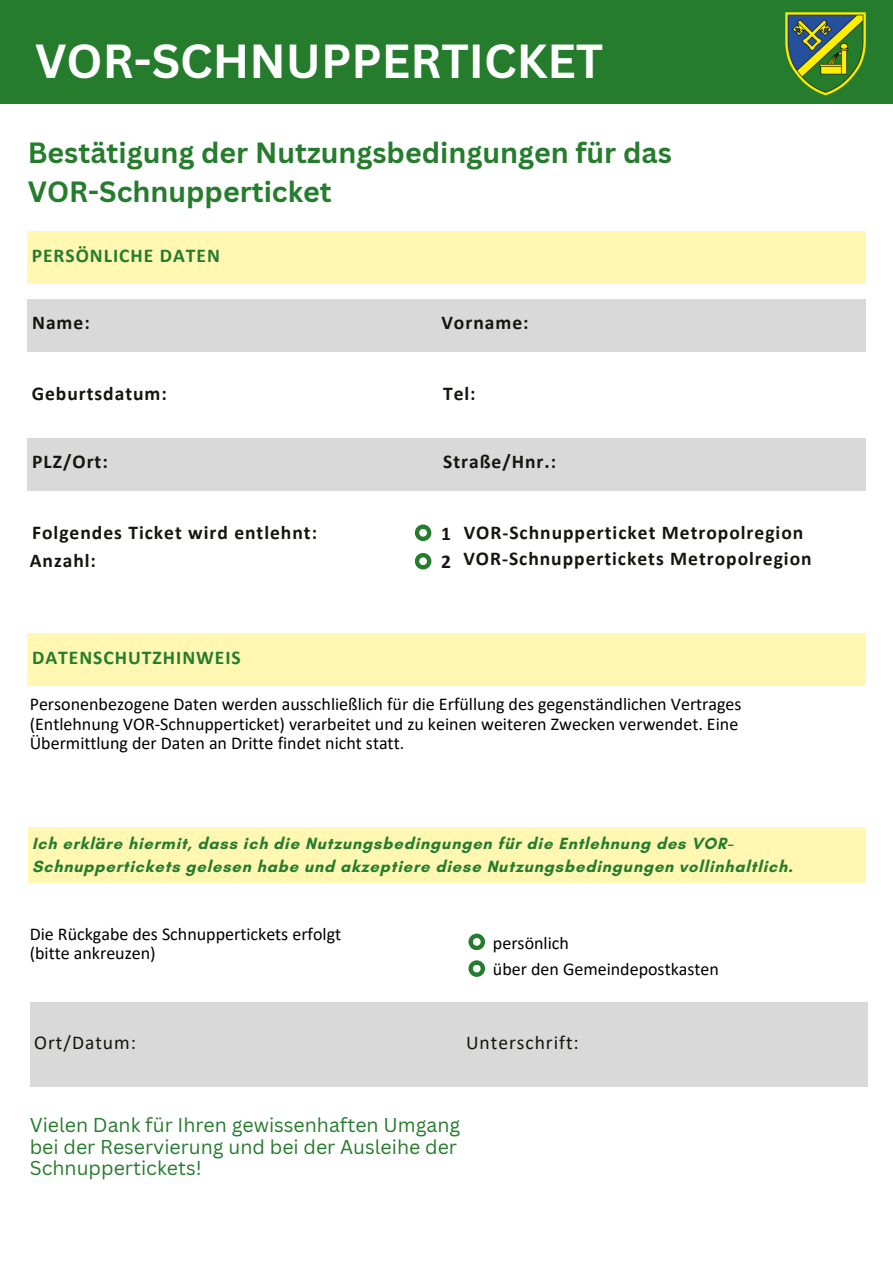
<style>
.page{position:relative;width:893px;height:1264px;background:#fff}
.page>*{position:absolute;margin:0;border:0;box-sizing:border-box;transform-origin:0 0}
.t1{font:700 46.5px "Canva Sans";color:#fff}
.t2{font:700 28.5px/39.3px "Canva Sans";color:#257c2c}
.t3{font:700 19.5px/28.2px "Calibri";letter-spacing:.05em;color:#141410}
.t4{font:19.5px/21.3px "Canva Sans";color:#257c2c}
.t5{font:700 19.5px "Calibri";letter-spacing:.05em;color:#257c2c}
.t6{font:19.5px "Calibri";letter-spacing:.05em;color:#141410}
.t7{font:18px/19.2px "Calibri";color:#000}
.t8{font:700 16.5px/23.7px "Glacial Indifference";letter-spacing:.05em;color:#257c2c}
</style>
<div class="page">
<div style="left:0;top:29px;width:892px;height:75px;background:#257c2c"></div>
<div style="left:0;top:0;width:892px;height:75px;background:#257c2c"></div>
<img style="left:785px;top:13px;width:80px;height:83px">
<div style="left:27px;top:231px;width:838px;height:53px;background:#fff7b2"></div>
<div style="left:28px;top:633px;width:837px;height:53px;background:#fff7b2"></div>
<div style="left:28px;top:827px;width:837px;height:56px;background:#fff7b2"></div>
<div style="left:28px;top:299px;width:837px;height:53px;background:#d9d9d9"></div>
<div style="left:28px;top:438px;width:837px;height:53px;background:#d9d9d9"></div>
<svg style="left:415px;top:524px;width:16px;height:17px"></svg>
<div style="left:419px;top:529px;width:8px;height:7px;background:#fff;border-radius:50%"></div>
<svg style="left:468px;top:933px;width:17px;height:17px"></svg>
<div style="left:473px;top:938px;width:7px;height:7px;background:#fff;border-radius:50%"></div>
<svg style="left:468px;top:960px;width:17px;height:16px"></svg>
<div style="left:473px;top:964px;width:7px;height:8px;background:#fff;border-radius:50%"></div>
<div style="left:30px;top:1002px;width:837px;height:84px;background:#d9d9d9"></div>
<div style="left:415px;top:553px;width:16px;height:16px;background:#257c2c;border-radius:50%"></div>
<div style="left:419px;top:557px;width:8px;height:8px;background:#fff;border-radius:50%"></div>
<h4 class="t1" style="left:35px;top:29px;width:570px">VOR-SCHNUPPERTICKET</h4>
<h4 class="t2" style="left:28px;top:132px;width:645px">Bestätigung der Nutzungsbedingungen für das<br>VOR-Schnupperticket</h4>
<p class="t5" style="left:32px;top:247px;width:190px">PERSÖNLICHE DATEN</p>
<h2 class="t3" style="left:32px;top:310px;width:59px">Name:</h2>
<h2 class="t3" style="left:441px;top:310px;width:89px">Vorname:</h2>
<h3 class="t3" style="left:32px;top:381px;width:137px">Geburtsdatum:</h3>
<h3 class="t3" style="left:443px;top:381px;width:34px">Tel:</h3>
<h4 class="t3" style="left:32px;top:449px;width:77px">PLZ/Ort:</h4>
<h4 class="t3" style="left:443px;top:449px;width:114px">Straße/Hnr.:</h4>
<h4 class="t3" style="left:32px;top:519px;width:286px">Folgendes Ticket wird entlehnt:</h4>
<h4 class="t3" style="left:463px;top:519px;width:341px">VOR-Schnupperticket Metropolregion</h4>
<h5 class="t3" style="left:441px;top:521px;width:11px">1<br>2</h5>
<h5 class="t3" style="left:463px;top:546px;width:350px">VOR-Schnuppertickets Metropolregion</h5>
<h5 class="t3" style="left:30px;top:548px;width:68px">Anzahl:</h5>
<p class="t5" style="left:32px;top:649px;width:210px">DATENSCHUTZHINWEIS</p>
<h4 class="t7" style="left:30px;top:696px;width:713px">Personenbezogene Daten werden ausschließlich für die Erfüllung des gegenständlichen Vertrages (Entlehnung VOR-Schnupperticket) verarbeitet und zu keinen weiteren Zwecken verwendet. Eine<br>Übermittlung der Daten an Dritte findet nicht statt.</h4>
<h1 class="t8" style="left:32px;top:831px;width:762px">Ich erkläre hiermit, dass ich die Nutzungsbedingungen für die Entlehnung des VOR-<br>Schnuppertickets gelesen habe und akzeptiere diese Nutzungsbedingungen vollinhaltlich.</h1>
<h4 class="t7" style="left:30px;top:926px;width:313px">Die Rückgabe des Schnuppertickets erfolgt (bitte ankreuzen)</h4>
<h4 class="t7" style="left:493px;top:934px;width:77px">persönlich</h4>
<h3 class="t7" style="left:493px;top:961px;width:227px">über den Gemeindepostkasten</h3>
<h5 class="t6" style="left:34px;top:1034px;width:103px">Ort/Datum:</h5>
<h5 class="t6" style="left:466px;top:1034px;width:114px">Unterschrift:</h5>
<p class="t4" style="left:30px;top:1114px;width:432px">Vielen Dank für Ihren gewissenhaften Umgang bei der Reservierung und bei der Ausleihe der<br>Schnuppertickets!</p>
</div>
